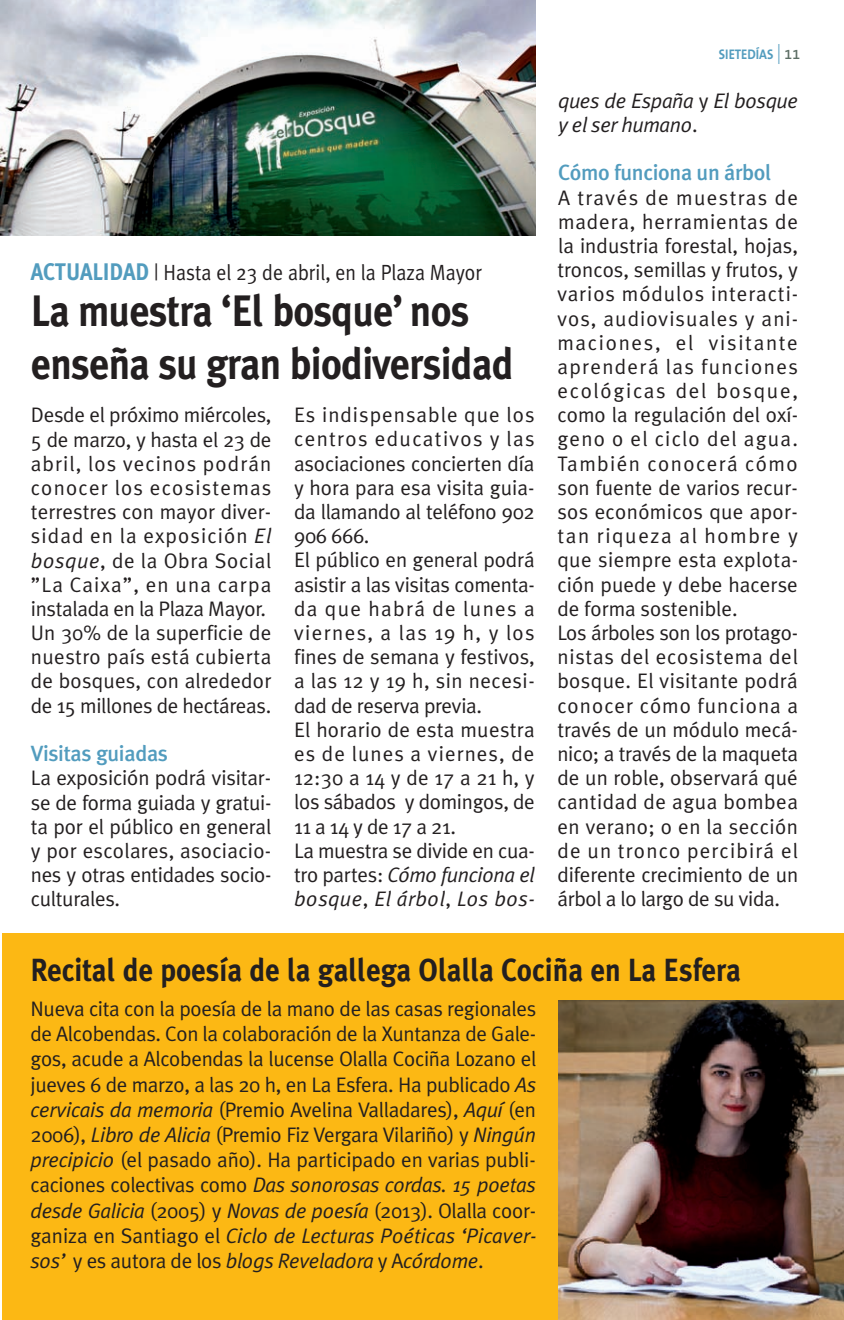
<style>
.page{position:relative;width:844px;height:1320px;background:#fff}
.page>*{position:absolute;margin:0;border:0;box-sizing:border-box;transform-origin:0 0}
.t1{font:700 44px/52.8px "Meta Plus";letter-spacing:-.015em;color:#231f20;scale:.9 1}
.t2{font:700 32px "Meta Plus";color:#231f20;scale:.9 1}
.t3{font:22px "Meta Plus Normal";color:#231f20;scale:.9 1}
.t4{font:500 22px "Meta Plus";letter-spacing:-.015em;color:#529cbe}
.t5{font:21px/24.2px "Meta Plus Normal";letter-spacing:.005em;color:#231f20}
.t6{font:italic 21px/24.2px "Meta Plus Normal";letter-spacing:-.015em;color:#231f20}
.t7{font:700 14px "The Sans B7";color:#529cbe;scale:.9 1}
.s1{font-family:"Meta Plus";font-weight:700;font-size:24px;color:#529cbe}
.s2{font-style:italic}
.s3{font-family:"The Sans B3";font-weight:300;font-size:20px}
.s4{font-family:"The Sans B6";font-weight:600;color:#5d6e65}
.s5{font-style:normal}
</style>
<div class="page">
<div style="left:2px;top:933px;width:842px;height:387px;background:#fcb814"></div>
<img style="left:558px;top:1000px;width:286px;height:320px">
<img style="left:1px;top:0;width:534px;height:236px">
<p class="t3" style="left:31px;top:265px;width:503px"><span class="s1">ACTUALIDAD</span> | Hasta el 23 de abril, en la Plaza Mayor</p>
<h1 class="t1" style="left:31px;top:287px;width:538px">La muestra ‘El bosque’ nos enseña su gran biodiversidad</h1>
<p class="t5" style="left:31px;top:405px;width:242px">Desde el próximo miércoles,<br>5 de marzo, y hasta el 23 de abril, los vecinos podrán conocer los ecosistemas terrestres con mayor diver&shy;sidad en la exposición <span class="s2">El bosque</span>, de la Obra Social ”La Caixa”, en una carpa instalada en la Plaza Mayor.<br>Un 30% de la superficie de nuestro país está cubierta de bosques, con alrededor de 15 millones de hectáreas.</p>
<p class="t4" style="left:31px;top:744px;width:139px">Visitas guiadas</p>
<p class="t5" style="left:31px;top:768px;width:242px;text-align:justify">La exposición podrá visitar&shy;se de forma guiada y gratui&shy;ta por el público en general y por escolares, asociacio&shy;nes y otras entidades socio&shy;culturales.</p>
<p class="t5" style="left:294px;top:405px;width:242px">Es indispensable que los centros educativos y las asociaciones concierten día y hora para esa visita guia&shy;da llamando al teléfono 902<br>906 666.<br>El público en general podrá asistir a las visitas comenta&shy;da que habrá de lunes a viernes, a las 19 h, y los fines de semana y festivos, a las 12 y 19 h, sin necesi&shy;dad de reserva previa.<br>El horario de esta muestra es de lunes a viernes, de<br>12:30 a 14 y de 17 a 21 h, y los sábados y domingos, de<br>11 a 14 y de 17 a 21.<br>La muestra se divide en cua&shy;tro partes: <span class="s2">Cómo funciona el bosque</span>, <span class="s2">El árbol</span>, <span class="s2">Los bos-</span></p>
<p class="t7" style="left:719px;top:48px;width:92px">SIETEDÍAS <span class="s3">|</span> <span class="s4">11</span></p>
<p class="t6" style="left:558px;top:89px;width:241px">ques de España <span class="s5">y</span> El bosque y el ser humano<span class="s5">.</span></p>
<p class="t4" style="left:558px;top:163px;width:215px">Cómo funciona un árbol</p>
<p class="t5" style="left:557px;top:187px;width:242px">A través de muestras de madera, herramientas de la industria forestal, hojas, troncos, semillas y frutos, y varios módulos interacti&shy;vos, audiovisuales y ani&shy;maciones, el visitante aprenderá las funciones ecológicas del bosque, como la regulación del oxí&shy;geno o el ciclo del agua.<br>También conocerá cómo son fuente de varios recur&shy;sos económicos que apor&shy;tan riqueza al hombre y que siempre esta explota&shy;ción puede y debe hacerse de forma sostenible.<br>Los árboles son los protago&shy;nistas del ecosistema del bosque. El visitante podrá conocer cómo funciona a través de un módulo mecá&shy;nico; a través de la maqueta de un roble, observará qué cantidad de agua bombea en verano; o en la sección de un tronco percibirá el diferente crecimiento de un árbol a lo largo de su vida.</p>
<h2 class="t2" style="left:30px;top:956px;width:791px">Recital de poesía de la gallega Olalla Cociña en La Esfera</h2>
<p class="t5" style="left:30px;top:998px;width:507px;line-height:25.2px;text-align:justify">Nueva cita con la poesía de la mano de las casas regionales de Alcobendas. Con la colaboración de la Xuntanza de Gale&shy;gos, acude a Alcobendas la lucense Olalla Cociña Lozano el jueves 6 de marzo, a las 20 h, en La Esfera. Ha publicado <span class="s2">As cervicais da memoria</span> (Premio Avelina Valladares), <span class="s2">Aquí</span> (en 2006), <span class="s2">Libro de Alicia</span> (Premio Fiz Vergara Vilariño) y <span class="s2">Ningún precipicio</span> (el pasado año). Ha participado en varias publi&shy;caciones colectivas como <span class="s2">Das sonorosas cordas. 15 poetas desde Galicia</span> (2005) y <span class="s2">Novas de poesía</span> (2013). Olalla coor&shy;ganiza en Santiago el <span class="s2">Ciclo de Lecturas Poéticas ‘Picaver&shy;sos’</span> y es autora de los <span class="s2">blogs Reveladora</span> y A<span class="s2">córdome</span>.</p>
</div>
